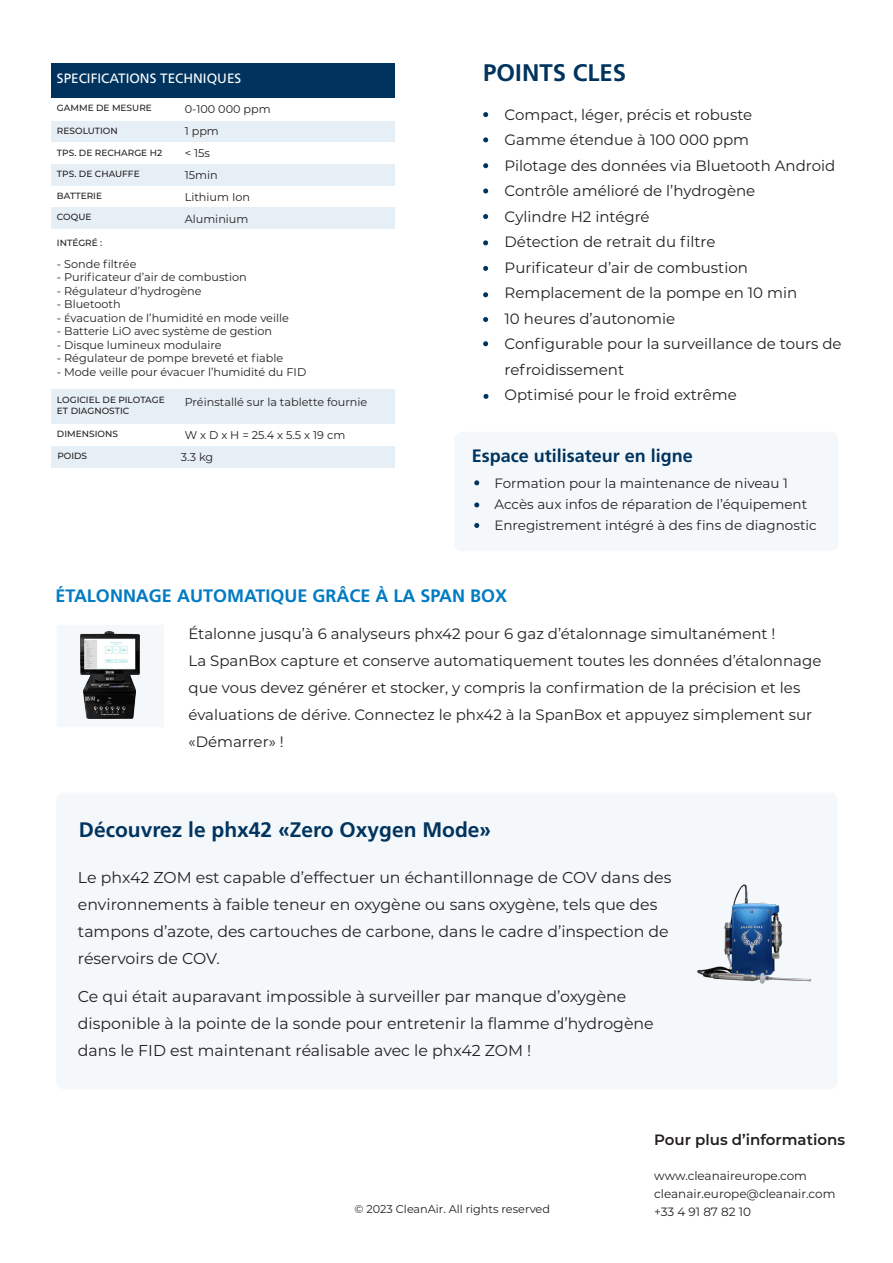
<style>
.page{position:relative;width:893px;height:1263px;background:#fff}
.page>*{position:absolute;margin:0;border:0;box-sizing:border-box;transform-origin:0 0}
.t1{font:700 24px "Frutiger LT Std";color:#00345f}
.t2{font:700 21px "Frutiger LT Std";color:#00345f}
.t3{font:700 18px "Frutiger LT Std";color:#017bc2}
.t4{font:700 18px "Frutiger LT Std";color:#00345f}
.t5{font:15.75px/27px "Montserrat";color:#231f20}
.t6{font:15px/27px "Montserrat";color:#231f20}
.t7{font:600 15px "Montserrat";color:#231f20}
.t8{font:13.5px "Montserrat";color:#231f20}
.t9{font:13.5px "Frutiger LT Std";color:#fff}
.t10{font:12px "Montserrat";color:#231f20}
.t11{font:11.25px "Montserrat";color:#231f20}
.t12{font:500 9px "Montserrat";color:#231f20}
</style>
<div class="page">
<div style="left:454px;top:431px;width:385px;height:121px;background:#f4f8fb;border-radius:9px"></div>
<div style="left:453px;top:430px;width:387px;height:123px;border:2px solid #fff;border-radius:9px"></div>
<div style="left:56px;top:792px;width:782px;height:298px;background:#f4f8fb;border-radius:9px"></div>
<div style="left:55px;top:791px;width:784px;height:300px;border:2px solid #fff;border-radius:9px"></div>
<div style="left:51px;top:121px;width:344px;height:22px;background:#e6eff5"></div>
<div style="left:51px;top:63px;width:344px;height:35px;background:#00345f"></div>
<div style="left:51px;top:446px;width:344px;height:21px;background:#e6eff5"></div>
<div style="left:51px;top:208px;width:344px;height:21px;background:#e6eff5"></div>
<div style="left:51px;top:164px;width:344px;height:22px;background:#e6eff5"></div>
<div style="left:51px;top:389px;width:344px;height:35px;background:#e6eff5"></div>
<svg style="left:483px;top:112px;width:5px;height:5px"></svg>
<svg style="left:483px;top:137px;width:5px;height:5px"></svg>
<svg style="left:483px;top:163px;width:5px;height:5px"></svg>
<svg style="left:483px;top:188px;width:5px;height:5px"></svg>
<svg style="left:483px;top:214px;width:5px;height:5px"></svg>
<svg style="left:483px;top:240px;width:5px;height:5px"></svg>
<div style="left:55px;top:623px;width:111px;height:106px;background:#f4f8fb;border:2px solid #fff"></div>
<img style="left:80px;top:632px;width:60px;height:87px">
<svg style="left:483px;top:266px;width:5px;height:5px"></svg>
<svg style="left:483px;top:292px;width:5px;height:5px"></svg>
<svg style="left:483px;top:317px;width:5px;height:5px"></svg>
<svg style="left:483px;top:341px;width:5px;height:5px"></svg>
<svg style="left:483px;top:394px;width:5px;height:5px"></svg>
<svg style="left:474px;top:480px;width:5px;height:5px"></svg>
<svg style="left:474px;top:502px;width:5px;height:5px"></svg>
<svg style="left:474px;top:523px;width:5px;height:5px"></svg>
<img style="left:697px;top:884px;width:114px;height:100px">
<p class="t9" style="left:57px;top:71px;width:186px">SPECIFICATIONS TECHNIQUES</p>
<p class="t12" style="left:57px;top:102px;width:96px">GAMME DE MESURE</p>
<p class="t12" style="left:57px;top:125px;width:62px">RESOLUTION</p>
<p class="t11" style="left:185px;top:101px;width:88px">0-100 000 ppm</p>
<p class="t11" style="left:185px;top:123px;width:36px">1 ppm</p>
<p class="t12" style="left:57px;top:146px;width:107px">TPS. DE RECHARGE H2</p>
<p class="t11" style="left:185px;top:145px;width:27px">&lt; 15s</p>
<p class="t12" style="left:57px;top:168px;width:84px">TPS. DE CHAUFFE</p>
<p class="t11" style="left:185px;top:168px;width:35px">15min</p>
<p class="t12" style="left:57px;top:190px;width:47px">BATTERIE</p>
<p class="t11" style="left:185px;top:189px;width:67px">Lithium Ion</p>
<p class="t12" style="left:57px;top:211px;width:36px">COQUE</p>
<p class="t11" style="left:185px;top:211px;width:65px">Aluminium</p>
<p class="t12" style="left:57px;top:237px;width:47px">INTÉGRÉ :</p>
<p class="t11" style="left:57px;top:256px;width:81px">- Sonde filtrée</p>
<p class="t11" style="left:57px;top:269px;width:191px">- Purificateur d’air de combustion</p>
<p class="t11" style="left:57px;top:283px;width:146px">- Régulateur d’hydrogène</p>
<p class="t11" style="left:57px;top:296px;width:65px">- Bluetooth</p>
<p class="t11" style="left:57px;top:310px;width:233px">- évacuation de l’humidité en mode veille</p>
<p class="t11" style="left:57px;top:323px;width:217px">- Batterie LiO avec système de gestion</p>
<p class="t11" style="left:57px;top:337px;width:166px">- Disque lumineux modulaire</p>
<p class="t11" style="left:57px;top:350px;width:228px">- Régulateur de pompe breveté et fiable</p>
<p class="t11" style="left:57px;top:364px;width:251px">- Mode veille pour évacuer l’humidité du FID</p>
<p class="t12" style="left:57px;top:394px;width:109px">LOGICIEL DE PILOTAGE</p>
<p class="t11" style="left:185px;top:394px;width:184px">Préinstallé sur la tablette fournie</p>
<p class="t12" style="left:57px;top:405px;width:74px">ET DIAGNOSTIC</p>
<p class="t12" style="left:57px;top:428px;width:62px">DIMENSIONS</p>
<p class="t11" style="left:185px;top:427px;width:162px">W x D x H = 25.4 x 5.5 x 19 cm</p>
<p class="t12" style="left:57px;top:449px;width:31px">POIDS</p>
<p class="t11" style="left:181px;top:449px;width:34px">3.3 kg</p>
<p class="t1" style="left:483px;top:58px;width:144px">POINTS CLES</p>
<p class="t6" style="left:505px;top:100px;width:249px">Compact, léger, précis et robuste</p>
<p class="t6" style="left:505px;top:126px;width:246px">Gamme étendue à 100 000 ppm</p>
<p class="t6" style="left:505px;top:151px;width:332px">Pilotage des données via Bluetooth Android</p>
<p class="t6" style="left:505px;top:177px;width:252px">Contrôle amélioré de l’hydrogène</p>
<p class="t6" style="left:505px;top:202px;width:147px">Cylindre H2 intégré</p>
<p class="t6" style="left:505px;top:228px;width:212px">Détection de retrait du filtre</p>
<p class="t6" style="left:505px;top:253px;width:245px">Purificateur d’air de combustion</p>
<p class="t6" style="left:505px;top:279px;width:294px">Remplacement de la pompe en 10 min</p>
<p class="t6" style="left:505px;top:304px;width:172px">10 heures d’autonomie</p>
<p class="t6" style="left:505px;top:331px;width:339px;line-height:25.5px">Configurable pour la surveillance de tours de refroidissement</p>
<p class="t6" style="left:505px;top:381px;width:234px">Optimisé pour le froid extrême</p>
<p class="t4" style="left:472px;top:445px;width:223px">Espace utilisateur en ligne</p>
<p class="t8" style="left:494px;top:474px;width:295px">Formation pour la maintenance de niveau 1</p>
<p class="t8" style="left:494px;top:495px;width:314px">Accès aux infos de réparation de l’équipement</p>
<p class="t8" style="left:494px;top:516px;width:324px">Enregistrement intégré à des fins de diagnostic</p>
<p class="t3" style="left:55px;top:585px;width:453px">ÉTALONNAGE AUTOMATIQUE GRÂCE À LA SPAN BOX</p>
<p class="t6" style="left:189px;top:620px;width:588px">Étalonne jusqu’à 6 analyseurs phx42 pour 6 gaz d’étalonnage simultanément !</p>
<p class="t6" style="left:189px;top:647px;width:634px">La SpanBox capture et conserve automatiquement toutes les données d’étalonnage que vous devez générer et stocker, y compris la confirmation de la précision et les évaluations de dérive. Connectez le phx42 à la SpanBox et appuyez simplement sur «Démarrer» !</p>
<p class="t2" style="left:79px;top:817px;width:414px">Découvrez le phx42 «Zero Oxygen Mode»</p>
<p class="t5" style="left:78px;top:863px;width:595px">Le phx42 ZOM est capable d’effectuer un échantillonnage de COV dans des environnements à faible teneur en oxygène ou sans oxygène, tels que des tampons d’azote, des cartouches de carbone, dans le cadre d’inspection de réservoirs de COV.</p>
<p class="t5" style="left:78px;top:982px;width:550px">Ce qui était auparavant impossible à surveiller par manque d’oxygène</p>
<p class="t5" style="left:78px;top:1009px;width:577px">disponible à la pointe de la sonde pour entretenir la flamme d’hydrogène dans le FID est maintenant réalisable avec le phx42 ZOM !</p>
<p class="t11" style="left:354px;top:1201px;width:197px">© 2023 CleanAir. All rights reserved</p>
<p class="t7" style="left:654px;top:1129px;width:192px">Pour plus d’informations</p>
<p class="t10" style="left:654px;top:1167px;width:154px">www.cleanaireurope.com</p>
<p class="t10" style="left:654px;top:1185px;width:183px">cleanair.europe@cleanair.com</p>
<p class="t10" style="left:654px;top:1203px;width:98px">+33 4 91 87 82 10</p>
</div>
